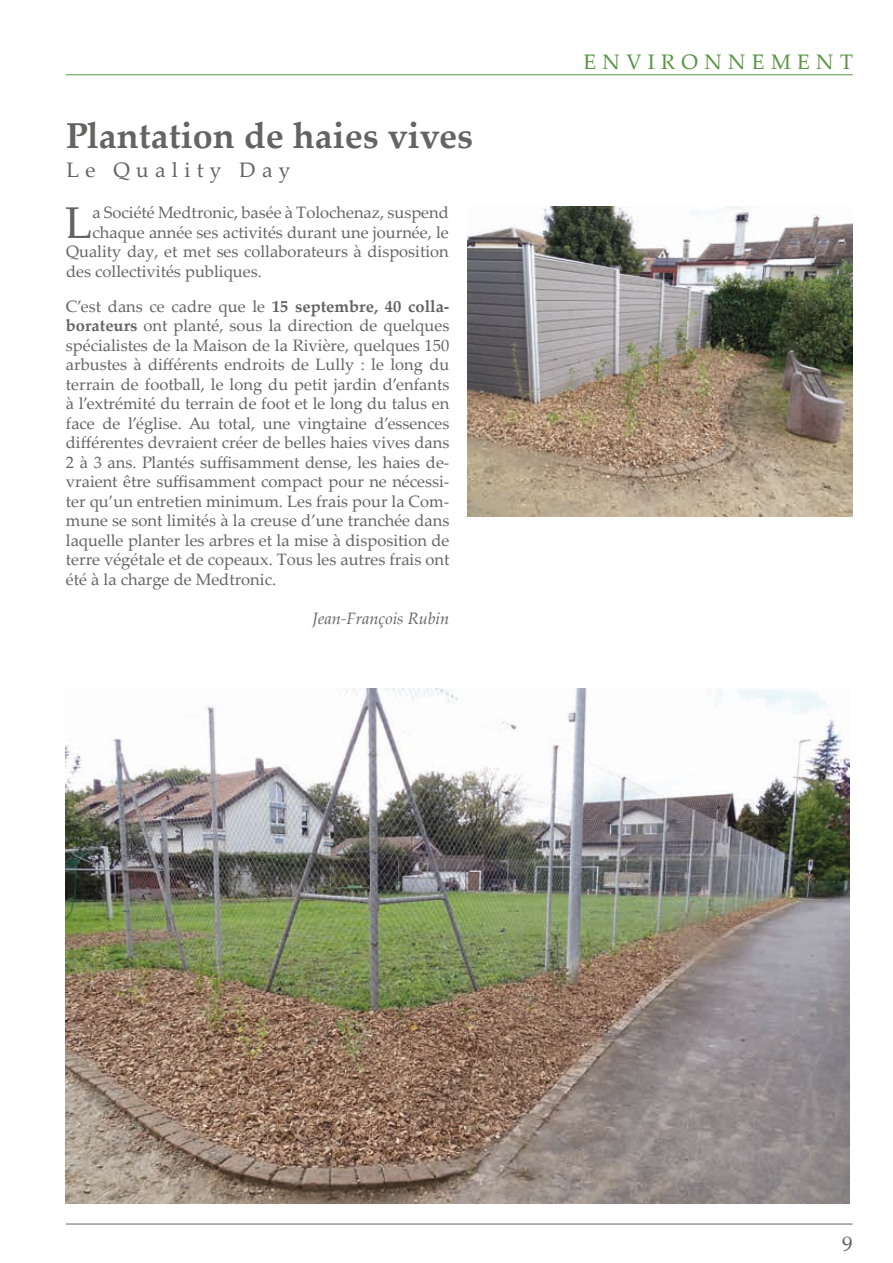
<style>
.page{position:relative;width:893px;height:1263px;background:#fff}
.page>*{position:absolute;margin:0;border:0;box-sizing:border-box;transform-origin:0 0}
.t1{font:44.55px "Palatino Linotype";color:#646463}
.t2{font:700 36px "Palatino Linotype";color:#646463}
.t3{font:21px "Palatino Linotype";letter-spacing:.3em;color:#646463}
.t4{font:21px "Palatino Linotype";letter-spacing:.3em;color:#599543}
.t5{font:16.5px/19.5px "Palatino Linotype";color:#646463;text-align:justify}
.t6{font:italic 16.5px "Palatino Linotype";color:#646463}
.s1{font-weight:700}
</style>
<div class="page">
<hr style="left:66px;top:1224px;width:787px;height:1px;background:#646463">
<hr style="left:66px;top:74px;width:787px;height:1px;background:#599543">
<img style="left:66px;top:689px;width:784px;height:514px">
<img style="left:467px;top:206px;width:386px;height:311px">
<h2 class="t2" style="left:66px;top:110px;width:409px">Plantation de haies vives</h2>
<p class="t3" style="left:66px;top:155px;width:226px">Le Quality Day</p>
<h1 class="t1" style="left:65px;top:191px;width:29px">L</h1>
<p class="t5" style="left:92px;top:202px;width:358px">a Société Medtronic, basée à Tolochenaz, suspend</p>
<p class="t5" style="left:92px;top:222px;width:358px">chaque année ses activités durant une journée, le</p>
<p class="t5" style="left:66px;top:241px;width:384px">Quality day, et met ses collaborateurs à disposition</p>
<p class="t5" style="left:66px;top:261px;width:197px">des collectivités publiques.</p>
<p class="t5" style="left:66px;top:296px;width:385px">C’est dans ce cadre que le <span class="s1">15 septembre, 40 colla&shy;borateurs</span> ont planté, sous la direction de quelques spécialistes de la Maison de la Rivière, quelques 150 arbustes à différents endroits de Lully : le long du terrain de football, le long du petit jardin d’enfants à l’extrémité du terrain de foot et le long du talus en face de l’église. Au total, une vingtaine d’essences différentes devraient créer de belles haies vives dans 2 à 3 ans. Plantés suffisamment dense, les haies de&shy;vraient être suffisamment compact pour ne nécessi&shy;ter qu’un entretien minimum. Les frais pour la Com&shy;mune se sont limités à la creuse d’une tranchée dans laquelle planter les arbres et la mise à disposition de terre végétale et de copeaux. Tous les autres frais ont été à la charge de Medtronic.</p>
<p class="t6" style="left:313px;top:607px;width:138px">Jean-François Rubin</p>
<p class="t4" style="left:583px;top:46px;width:271px">ENVIRONNEMENT</p>
<p class="t3" style="left:842px;top:1229px;width:12px">9</p>
</div>
